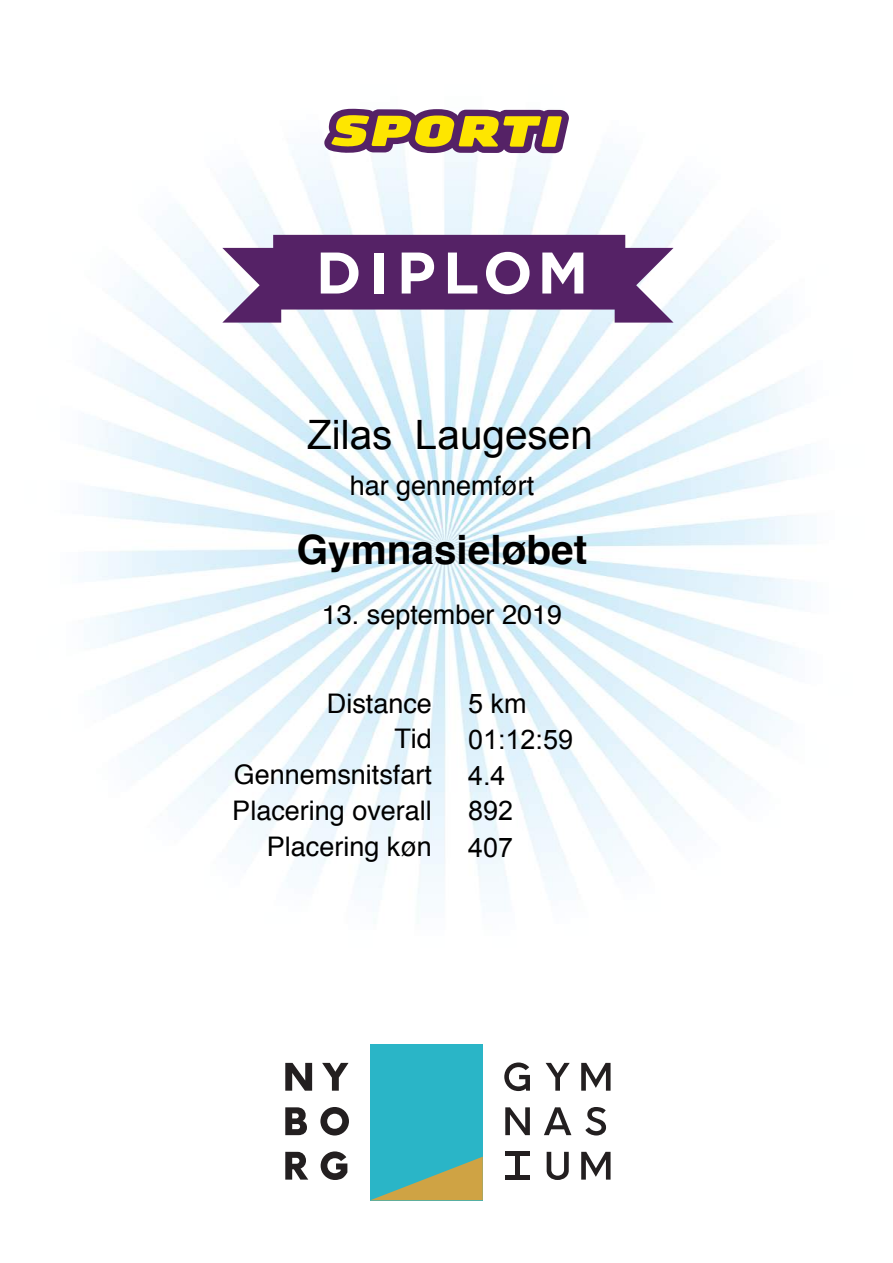
<style>
.page{position:relative;width:893px;height:1263px;background:#fff}
.page>*{position:absolute;margin:0;border:0;box-sizing:border-box;transform-origin:0 0}
.t1{font:700 58.5px "Gotham";letter-spacing:.12em;color:#fff}
.t2{font:700 40.5px "Helvetica";color:#000}
.t3{font:40.5px "Arial";color:#000}
.t4{font:27px/36px "Helvetica";color:#000;text-align:right}
.t5{font:27px/37.5px "Arial";color:#000}
</style>
<div class="page">
<img style="left:84px;top:108px;width:727px;height:1093px">
<svg style="left:324px;top:109px;width:245px;height:44px;background:#ab894b"></svg>
<svg style="left:222px;top:235px;width:451px;height:88px;background:#765086"></svg>
<svg style="left:285px;top:1063px;width:27px;height:28px"></svg>
<svg style="left:322px;top:1063px;width:26px;height:28px"></svg>
<svg style="left:285px;top:1107px;width:22px;height:28px"></svg>
<svg style="left:320px;top:1107px;width:29px;height:28px"></svg>
<svg style="left:285px;top:1152px;width:23px;height:27px"></svg>
<svg style="left:321px;top:1151px;width:26px;height:29px"></svg>
<svg style="left:504px;top:1062px;width:26px;height:29px"></svg>
<svg style="left:546px;top:1063px;width:24px;height:28px"></svg>
<svg style="left:581px;top:1063px;width:30px;height:28px"></svg>
<svg style="left:505px;top:1107px;width:25px;height:28px"></svg>
<svg style="left:544px;top:1107px;width:27px;height:28px"></svg>
<svg style="left:585px;top:1107px;width:21px;height:28px"></svg>
<div style="left:515px;top:1152px;width:5px;height:27px;background:#231f20"></div>
<div style="left:505px;top:1151px;width:25px;height:5px;background:#231f20"></div>
<hr style="left:505px;top:1175px;width:25px;height:4px;background:#231f20">
<svg style="left:547px;top:1152px;width:22px;height:28px"></svg>
<svg style="left:581px;top:1152px;width:30px;height:27px"></svg>
<div style="left:370px;top:1044px;width:113px;height:156px;background:#2ab5c7"></div>
<svg style="left:371px;top:1157px;width:112px;height:43px"></svg>
<h1 class="t1" style="left:316px;top:239px;width:274px">DIPLOM</h1>
<h2 class="t3" style="left:307px;top:413px;width:287px">Zilas Laugesen</h2>
<p class="t4" style="left:350px;top:468px;width:186px">har gennemført</p>
<h2 class="t2" style="left:297px;top:517px;width:292px">Gymnasieløbet</h2>
<p class="t4" style="left:322px;top:597px;width:242px">13. september 2019</p>
<p class="t4" style="left:232px;top:686px;width:201px">Distance<br>Tid<br>Gennemsnitsfart<br>Placering overall<br>Placering køn</p>
<p class="t5" style="left:468px;top:685px;width:60px">5 km</p>
<p class="t5" style="left:468px;top:722px;width:107px;line-height:36px">01:12:59<br>4.4</p>
<p class="t5" style="left:468px;top:791px;width:47px">892<br>407</p>
</div>
